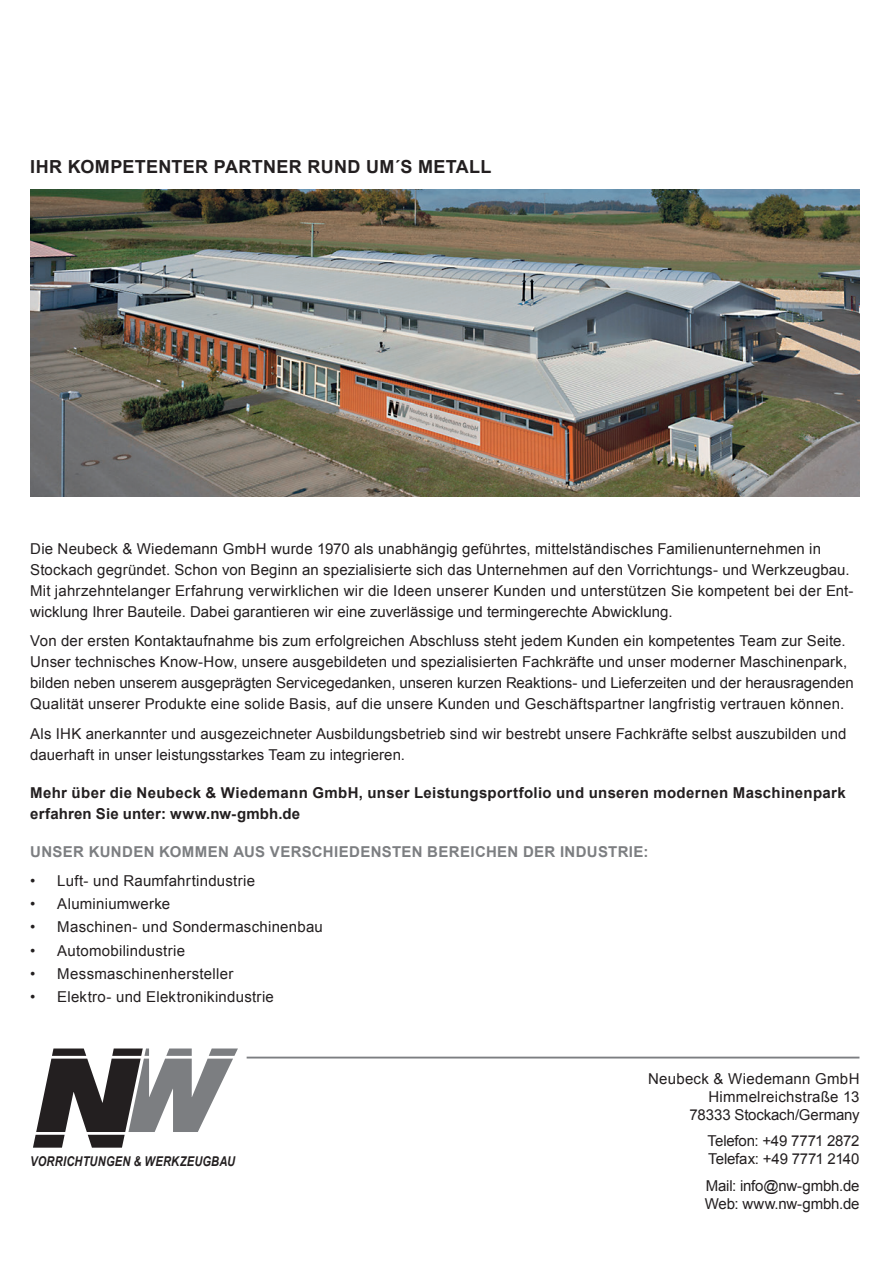
<style>
.page{position:relative;width:893px;height:1263px;background:#fff}
.page>*{position:absolute;margin:0;border:0;box-sizing:border-box;transform-origin:0 0}
.t1{font:700 18px "Arial";letter-spacing:.02em;color:#231f20}
.t2{font:15px/21px "Arial";letter-spacing:.01em;color:#231f20}
.t3{font:700 15px/21px "Arial";letter-spacing:.02em;color:#231f20}
.t4{font:700 15px "Arial";letter-spacing:.025em;color:#7c7e81}
.t5{font:15px/18px "Arial";letter-spacing:-.01em;color:#231f20}
.t6{font:15px/18px "Arial";letter-spacing:-.015em;color:#231f20}
.t7{font:italic 700 13.5px "Arial Narrow";letter-spacing:.015em;color:#231f20}
</style>
<div class="page">
<hr style="left:247px;top:1057px;width:612px;height:1px;background:#7c7e81">
<img style="left:30px;top:189px;width:829px;height:307px">
<svg style="left:33px;top:1048px;width:205px;height:100px"></svg>
<p class="t1" style="left:30px;top:155px;width:463px">IHR KOMPETENTER PARTNER RUND UM´S METALL</p>
<p class="t2" style="left:30px;top:538px;width:825px">Die Neubeck &amp; Wiedemann GmbH wurde 1970 als unabhängig geführtes, mittelständisches Familienunternehmen in Stockach gegründet. Schon von Beginn an spezialisierte sich das Unternehmen auf den Vorrichtungs- und Werkzeugbau.<br>Mit jahrzehntelanger Erfahrung verwirklichen wir die Ideen unserer Kunden und unterstützen Sie kompetent bei der Ent&shy;wicklung Ihrer Bauteile. Dabei garantieren wir eine zuverlässige und termingerechte Abwicklung.</p>
<p class="t2" style="left:30px;top:630px;width:825px">Von der ersten Kontaktaufnahme bis zum erfolgreichen Abschluss steht jedem Kunden ein kompetentes Team zur Seite.<br>Unser technisches Know-How, unsere ausgebildeten und spezialisierten Fachkräfte und unser moderner Maschinenpark, bilden neben unserem ausgeprägten Servicegedanken, unseren kurzen Reaktions- und Lieferzeiten und der herausragenden Qualität unserer Produkte eine solide Basis, auf die unsere Kunden und Geschäftspartner langfristig vertrauen können.</p>
<p class="t2" style="left:30px;top:723px;width:818px">Als IHK anerkannter und ausgezeichneter Ausbildungsbetrieb sind wir bestrebt unsere Fachkräfte selbst auszubilden und dauerhaft in unser leistungsstarkes Team zu integrieren.</p>
<p class="t3" style="left:30px;top:782px;width:817px">Mehr über die Neubeck &amp; Wiedemann GmbH, unser Leistungsportfolio und unseren modernen Maschinenpark erfahren Sie unter: www.nw-gmbh.de</p>
<p class="t4" style="left:30px;top:841px;width:620px">UNSER KUNDEN KOMMEN AUS VERSCHIEDENSTEN BEREICHEN DER INDUSTRIE:</p>
<p class="t2" style="left:30px;top:870px;width:226px">• Luft- und Raumfahrtindustrie</p>
<p class="t2" style="left:30px;top:894px;width:142px">• Aluminiumwerke</p>
<p class="t2" style="left:30px;top:917px;width:294px">• Maschinen- und Sondermaschinenbau</p>
<p class="t2" style="left:30px;top:940px;width:156px">• Automobilindustrie</p>
<p class="t2" style="left:30px;top:963px;width:205px">• Messmaschinenhersteller</p>
<p class="t2" style="left:30px;top:986px;width:245px">• Elektro- und Elektronikindustrie</p>
<p class="t7" style="left:30px;top:1151px;width:206px">VORRICHTUNGEN &amp; WERKZEUGBAU</p>
<p class="t2" style="left:648px;top:1069px;width:213px;line-height:18px;text-align:right">Neubeck &amp; Wiedemann GmbH<br>Himmelreichstraße 13<br>78333 Stockach/Germany</p>
<p class="t5" style="left:707px;top:1132px;width:154px">Telefon: +49 7771 2872<br>Telefax: +49 7771 2140</p>
<p class="t6" style="left:705px;top:1176px;width:156px">Mail: info@nw-gmbh.de<br>Web: www.nw-gmbh.de</p>
</div>
